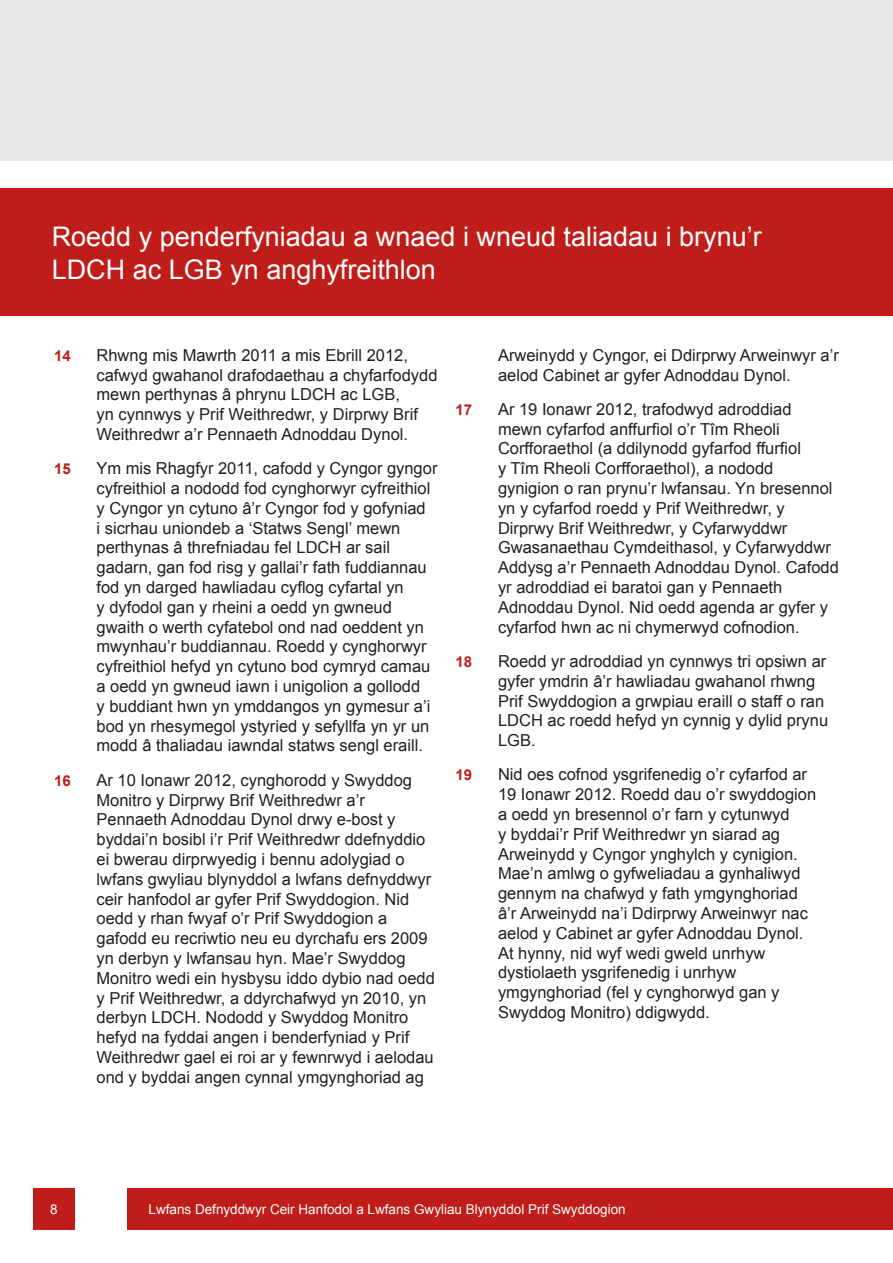
<style>
.page{position:relative;width:893px;height:1263px;background:#fff}
.page>*{position:absolute;margin:0;border:0;box-sizing:border-box;transform-origin:0 0}
.Part_Heading{font:27px/32.4px "Arial";color:#fff}
.t1{font:16.5px/19.8px "Arial";color:#231f20}
.t2{font:700 15px "Arial";color:#bf1d19}
.t3{font:13.5px "Arial";color:#fff}
</style>
<div class="page">
<div style="left:0;top:0;width:893px;height:161px;background:#e6e7e9"></div>
<div style="left:127px;top:1188px;width:766px;height:41px;background:#bf1d19"></div>
<div style="left:33px;top:1188px;width:42px;height:41px;background:#bf1d19"></div>
<div style="left:0;top:189px;width:893px;height:127px;background:#bf1d19"></div>
<p class="Part_Heading" style="left:52px;top:221px;width:711px">Roedd y penderfyniadau a wnaed i wneud taliadau i brynu’r<br>LDCH ac LGB yn anghyfreithlon</p>
<p class="t2" style="left:54px;top:345px;width:18px">14</p>
<p class="t1" style="left:97px;top:345px;width:342px">Rhwng mis Mawrth 2011 a mis Ebrill 2012, cafwyd gwahanol drafodaethau a chyfarfodydd mewn perthynas â phrynu LDCH ac LGB,<br>yn cynnwys y Prif Weithredwr, y Dirprwy Brif Weithredwr a’r Pennaeth Adnoddau Dynol.</p>
<p class="t2" style="left:54px;top:459px;width:18px">15</p>
<p class="t1" style="left:97px;top:459px;width:342px">Ym mis Rhagfyr 2011, cafodd y Cyngor gyngor cyfreithiol a nododd fod cynghorwyr cyfreithiol y Cyngor yn cytuno â’r Cyngor fod y gofyniad<br>i sicrhau uniondeb a ‘Statws Sengl’ mewn perthynas â threfniadau fel LDCH ar sail gadarn, gan fod risg y gallai’r fath fuddiannau fod yn darged hawliadau cyflog cyfartal yn<br>y dyfodol gan y rheini a oedd yn gwneud gwaith o werth cyfatebol ond nad oeddent yn mwynhau’r buddiannau. Roedd y cynghorwyr cyfreithiol hefyd yn cytuno bod cymryd camau a oedd yn gwneud iawn i unigolion a gollodd<br>y buddiant hwn yn ymddangos yn gymesur a’i bod yn rhesymegol ystyried y sefyllfa yn yr un modd â thaliadau iawndal statws sengl eraill.</p>
<p class="t2" style="left:54px;top:770px;width:18px">16</p>
<p class="t1" style="left:97px;top:770px;width:340px">Ar 10 Ionawr 2012, cynghorodd y Swyddog Monitro y Dirprwy Brif Weithredwr a’r Pennaeth Adnoddau Dynol drwy e-bost y byddai’n bosibl i’r Prif Weithredwr ddefnyddio ei bwerau dirprwyedig i bennu adolygiad o lwfans gwyliau blynyddol a lwfans defnyddwyr ceir hanfodol ar gyfer Prif Swyddogion. Nid oedd y rhan fwyaf o’r Prif Swyddogion a gafodd eu recriwtio neu eu dyrchafu ers 2009 yn derbyn y lwfansau hyn. Mae’r Swyddog Monitro wedi ein hysbysu iddo dybio nad oedd y Prif Weithredwr, a ddyrchafwyd yn 2010, yn derbyn LDCH. Nododd y Swyddog Monitro hefyd na fyddai angen i benderfyniad y Prif Weithredwr gael ei roi ar y fewnrwyd i aelodau ond y byddai angen cynnal ymgynghoriad ag</p>
<p class="t1" style="left:498px;top:345px;width:342px">Arweinydd y Cyngor, ei Ddirprwy Arweinwyr a’r aelod Cabinet ar gyfer Adnoddau Dynol.</p>
<p class="t2" style="left:455px;top:400px;width:18px">17</p>
<p class="t1" style="left:498px;top:399px;width:342px">Ar 19 Ionawr 2012, trafodwyd adroddiad mewn cyfarfod anffurfiol o’r Tîm Rheoli Corfforaethol (a ddilynodd gyfarfod ffurfiol<br>y Tîm Rheoli Corfforaethol), a nododd gynigion o ran prynu’r lwfansau. Yn bresennol yn y cyfarfod roedd y Prif Weithredwr, y Dirprwy Brif Weithredwr, y Cyfarwyddwr Gwasanaethau Cymdeithasol, y Cyfarwyddwr Addysg a’r Pennaeth Adnoddau Dynol. Cafodd yr adroddiad ei baratoi gan y Pennaeth Adnoddau Dynol. Nid oedd agenda ar gyfer y cyfarfod hwn ac ni chymerwyd cofnodion.</p>
<p class="t2" style="left:455px;top:652px;width:18px">18</p>
<p class="t1" style="left:498px;top:651px;width:332px">Roedd yr adroddiad yn cynnwys tri opsiwn ar gyfer ymdrin â’r hawliadau gwahanol rhwng Prif Swyddogion a grwpiau eraill o staff o ran LDCH ac roedd hefyd yn cynnig y dylid prynu LGB.</p>
<p class="t2" style="left:455px;top:765px;width:18px">19</p>
<p class="t1" style="left:498px;top:765px;width:320px">Nid oes cofnod ysgrifenedig o’r cyfarfod ar 19 Ionawr 2012. Roedd dau o’r swyddogion a oedd yn bresennol o’r farn y cytunwyd<br>y byddai’r Prif Weithredwr yn siarad ag Arweinydd y Cyngor ynghylch y cynigion.<br>Mae’n amlwg o gyfweliadau a gynhaliwyd gennym na chafwyd y fath ymgynghoriad â’r Arweinydd na’i Ddirprwy Arweinwyr nac aelod y Cabinet ar gyfer Adnoddau Dynol.<br>At hynny, nid wyf wedi gweld unrhyw dystiolaeth ysgrifenedig i unrhyw ymgynghoriad (fel y cynghorwyd gan y Swyddog Monitro) ddigwydd.</p>
<p class="t3" style="left:50px;top:1200px;width:9px">8</p>
<p class="t3" style="left:149px;top:1200px;width:479px">Lwfans Defnyddwyr Ceir Hanfodol a Lwfans Gwyliau Blynyddol Prif Swyddogion</p>
</div>
